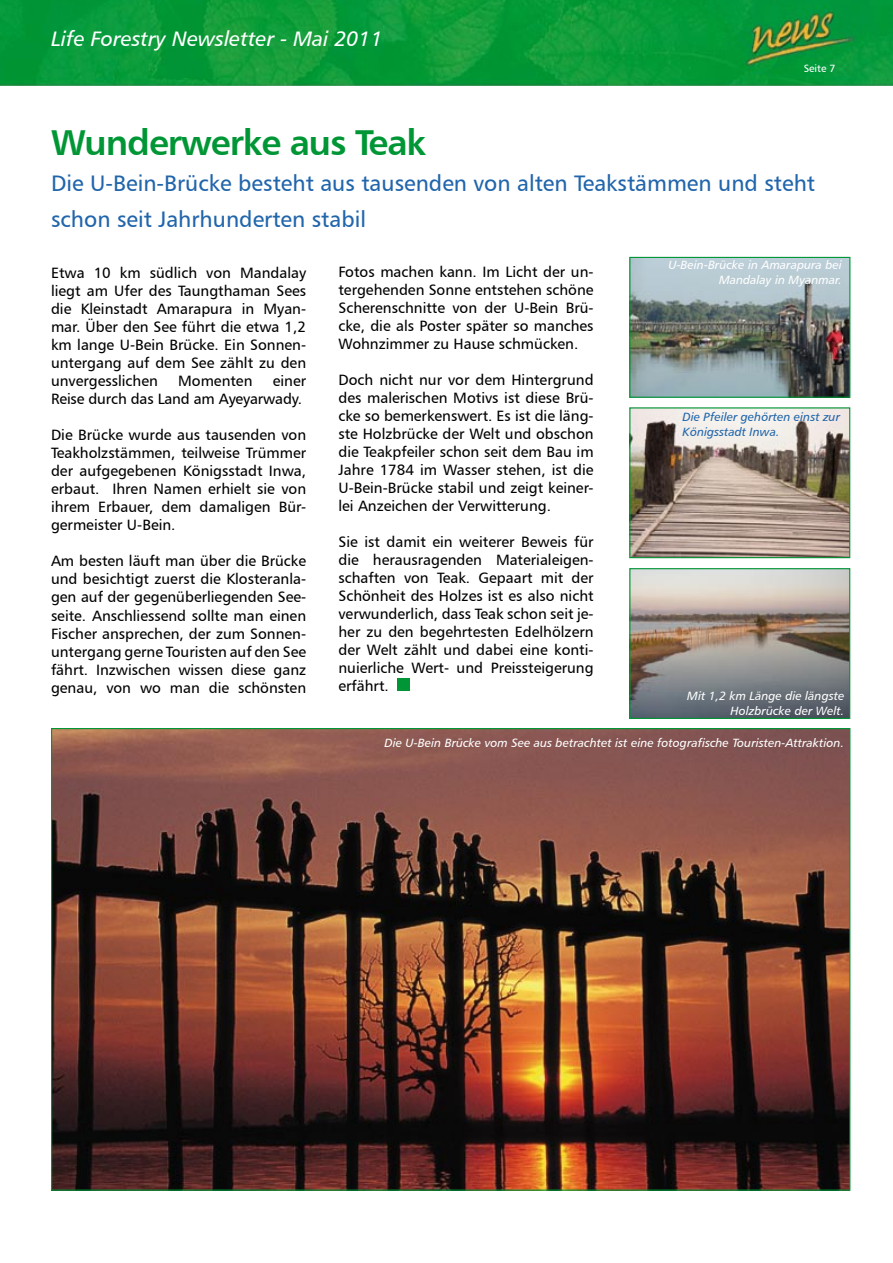
<style>
.page{position:relative;width:893px;height:1263px;background:#fff}
.page>*{position:absolute;margin:0;border:0;box-sizing:border-box;transform-origin:0 0}
.t1{font:36px "Humanist 777 BT Bold B";letter-spacing:-.03em;color:#009636}
.t2{font:22.5px/36px "Humanist 777 BT Roman B";color:#2165ab}
.t3{font:21px "Humanist 777 BT Italic B";color:#fff}
.t4{font:15px/18px "Humanist 777 BT Roman B";color:#000;text-align:justify}
.t5{font:12px/15px "Humanist 777 BT Italic B";color:#fff;text-align:right}
.t6{font:12px/15px "Humanist 777 BT Italic B";color:#2165ab}
.t7{font:10.5px "Humanist 777 BT Roman B";color:#fff}
</style>
<div class="page">
<img style="left:0;top:0;width:893px;height:85px">
<div style="left:397px;top:678px;width:13px;height:13px;background:#009636"></div>
<img style="left:53px;top:730px;width:795px;height:459px">
<img style="left:631px;top:259px;width:217px;height:137px">
<div style="left:629px;top:257px;width:221px;height:141px;border:1px solid #009636"></div>
<img style="left:631px;top:409px;width:217px;height:147px">
<div style="left:629px;top:407px;width:221px;height:151px;border:1px solid #009636"></div>
<img style="left:631px;top:570px;width:217px;height:147px">
<div style="left:629px;top:568px;width:221px;height:151px;border:1px solid #009636"></div>
<h3 class="t3" style="left:51px;top:25px;width:333px">Life Forestry Newsletter - Mai 2011</h3>
<p class="t7" style="left:804px;top:62px;width:33px">Seite 7</p>
<h1 class="t1" style="left:51px;top:120px;width:377px">Wunderwerke aus Teak</h1>
<h2 class="t2" style="left:51px;top:165px;width:766px">Die U-Bein-Brücke besteht aus tausenden von alten Teakstämmen und steht schon seit Jahrhunderten stabil</h2>
<p class="t4" style="left:51px;top:264px;width:257px">Etwa 10 km südlich von Mandalay liegt am Ufer des Taungthaman Sees die Kleinstadt Amarapura in Myan&shy;mar. Über den See führt die etwa 1,2 km lange U-Bein Brücke. Ein Sonnen&shy;untergang auf dem See zählt zu den unvergesslichen</p>
<p class="t4" style="left:51px;top:372px;width:257px;text-align:right">einer<br>Reise durch das Land am Ayeyarwady.</p>
<p class="t4" style="left:51px;top:426px;width:257px">Die Brücke wurde aus tausenden von Teakholzstämmen, teilweise Trümmer der aufgegebenen Königsstadt Inwa, erbaut. Ihren Namen erhielt sie von ihrem Erbauer, dem damaligen Bür&shy;germeister U-Bein.</p>
<p class="t4" style="left:51px;top:552px;width:257px">Am besten läuft man über die Brücke und besichtigt zuerst die Klosteranla&shy;gen auf der gegenüberliegenden See&shy;seite. Anschliessend sollte man einen Fischer ansprechen, der zum Sonnen&shy;untergang gerne Touristen auf den See fährt. Inzwischen wissen diese ganz genau, von wo man die schönsten</p>
<p class="t4" style="left:178px;top:372px;width:76px">Momenten</p>
<p class="t4" style="left:338px;top:263px;width:257px">Fotos machen kann. Im Licht der un&shy;tergehenden Sonne entstehen schöne Scherenschnitte von der U-Bein Brü&shy;cke, die als Poster später so manches Wohnzimmer zu Hause schmücken.</p>
<p class="t4" style="left:338px;top:371px;width:257px">Doch nicht nur vor dem Hintergrund des malerischen Motivs ist diese Brü&shy;cke so bemerkenswert. Es ist die läng&shy;ste Holzbrücke der Welt und obschon die Teakpfeiler schon seit dem Bau im Jahre 1784 im Wasser stehen, ist die U-Bein-Brücke stabil und zeigt keiner&shy;lei Anzeichen der Verwitterung.</p>
<p class="t4" style="left:338px;top:533px;width:257px">Sie ist damit ein weiterer Beweis für die herausragenden Materialeigen&shy;schaften von Teak. Gepaart mit der Schönheit des Holzes ist es also nicht verwunderlich, dass Teak schon seit je&shy;her zu den begehrtesten Edelhölzern der Welt zählt und dabei eine konti&shy;nuierliche Wert- und Preissteigerung erfährt.</p>
<p class="t5" style="left:668px;top:257px;width:175px">U-Bein-Brücke in Amarapura bei<br>Mandalay in Myanmar.</p>
<p class="t6" style="left:682px;top:409px;width:159px">Die Pfeiler gehörten einst zur<br>Königsstadt Inwa.</p>
<p class="t5" style="left:687px;top:688px;width:159px">Mit 1,2 km Länge die längste<br>Holzbrücke der Welt.</p>
<p class="t5" style="left:384px;top:735px;width:461px">Die U-Bein Brücke vom See aus betrachtet ist eine fotografische Touristen-Attraktion.</p>
</div>
